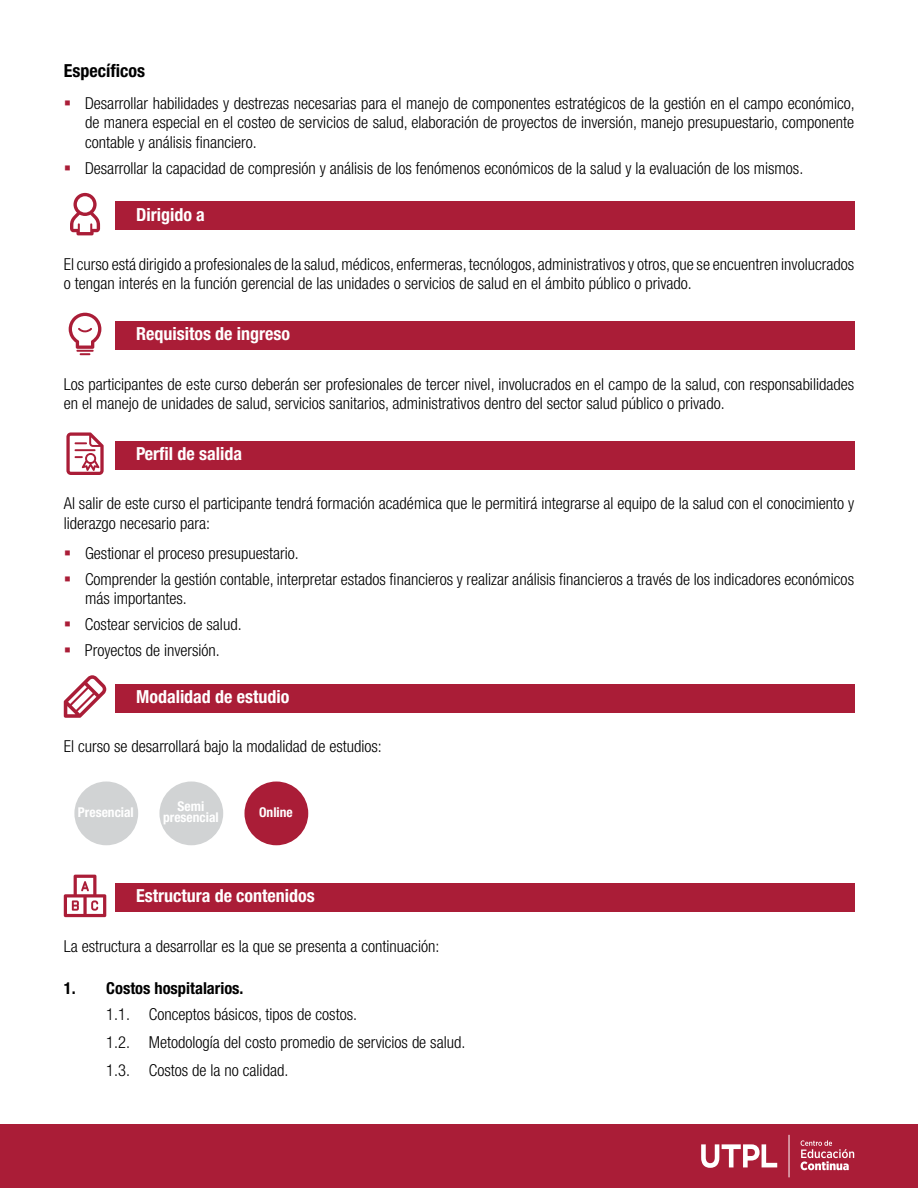
<style>
.page{position:relative;width:918px;height:1188px;background:#fff}
.page>*{position:absolute;margin:0;border:0;box-sizing:border-box;transform-origin:0 0}
.t1{font:700 condensed 18px "Helvetica Neue LT Std";color:#fff}
.t2{font:700 condensed 18px "Helvetica Neue LT Std";color:#000}
.t3{font:300 condensed 16.5px/19.5px "Helvetica Neue LT Std";color:#000}
.t4{font:700 condensed 16.5px "Helvetica Neue LT Std";color:#000}
.t5{font:700 condensed 13.5px/10.5px "Helvetica Neue LT Std";color:#fff;text-align:center}
</style>
<div class="page">
<div style="left:0;top:1124px;width:918px;height:64px;background:#aa1d37"></div>
<svg style="left:801px;top:1140px;width:53px;height:30px"></svg>
<svg style="left:701px;top:1144px;width:76px;height:24px"></svg>
<hr style="left:789px;top:1135px;width:1px;height:42px;background:#fff">
<svg style="left:70px;top:193px;width:30px;height:42px"></svg>
<div style="left:115px;top:201px;width:739px;height:29px;background:#aa1d37"></div>
<svg style="left:69px;top:313px;width:32px;height:42px"></svg>
<div style="left:115px;top:321px;width:739px;height:29px;background:#aa1d37"></div>
<svg style="left:66px;top:432px;width:38px;height:43px"></svg>
<div style="left:115px;top:441px;width:739px;height:29px;background:#aa1d37"></div>
<svg style="left:64px;top:675px;width:42px;height:43px"></svg>
<div style="left:115px;top:684px;width:739px;height:28px;background:#aa1d37"></div>
<div style="left:74px;top:782px;width:64px;height:63px;background:#d1d3d4;border-radius:50%"></div>
<div style="left:159px;top:782px;width:64px;height:63px;background:#d1d3d4;border-radius:50%"></div>
<div style="left:244px;top:782px;width:64px;height:63px;background:#aa1d37;border-radius:50%"></div>
<svg style="left:64px;top:875px;width:42px;height:42px"></svg>
<div style="left:115px;top:883px;width:739px;height:29px;background:#aa1d37"></div>
<p class="t2" style="left:64px;top:59px;width:83px">Específicos</p>
<p class="t3" style="left:85px;top:93px;width:771px;text-align:justify">Desarrollar habilidades y destrezas necesarias para el manejo de componentes estratégicos de la gestión en el campo económico, de manera especial en el costeo de servicios de salud, elaboración de proyectos de inversión, manejo presupuestario, componente contable y análisis financiero.</p>
<p class="t3" style="left:85px;top:158px;width:720px">Desarrollar la capacidad de compresión y análisis de los fenómenos económicos de la salud y la evaluación de los mismos.</p>
<p class="t1" style="left:136px;top:203px;width:70px">Dirigido a</p>
<p class="t3" style="left:64px;top:254px;width:792px">El curso está dirigido a profesionales de la salud, médicos, enfermeras, tecnólogos, administrativos y otros, que se encuentren involucrados o tengan interés en la función gerencial de las unidades o servicios de salud en el ámbito público o privado.</p>
<p class="t1" style="left:136px;top:323px;width:156px">Requisitos de ingreso</p>
<p class="t3" style="left:64px;top:374px;width:792px">Los participantes de este curso deberán ser profesionales de tercer nivel, involucrados en el campo de la salud, con responsabilidades en el manejo de unidades de salud, servicios sanitarios, administrativos dentro del sector salud público o privado.</p>
<p class="t1" style="left:136px;top:443px;width:108px">Perfil de salida</p>
<p class="t3" style="left:64px;top:494px;width:792px">Al salir de este curso el participante tendrá formación académica que le permitirá integrarse al equipo de la salud con el conocimiento y liderazgo necesario para:</p>
<p class="t3" style="left:85px;top:540px;width:771px;line-height:25.8px">Gestionar el proceso presupuestario.<br>Comprender la gestión contable, interpretar estados financieros y realizar análisis financieros a través de los indicadores económicos</p>
<p class="t3" style="left:85px;top:586px;width:158px;line-height:25.8px">más importantes.<br>Costear servicios de salud.<br>Proyectos de inversión.</p>
<p class="t1" style="left:136px;top:686px;width:155px">Modalidad de estudio</p>
<p class="t3" style="left:64px;top:736px;width:320px">El curso se desarrollará bajo la modalidad de estudios:</p>
<p class="t5" style="left:78px;top:806px;width:57px">Presencial</p>
<p class="t5" style="left:163px;top:801px;width:57px">Semi presencial</p>
<p class="t5" style="left:259px;top:806px;width:35px">Online</p>
<p class="t1" style="left:136px;top:885px;width:180px">Estructura de contenidos</p>
<p class="t3" style="left:64px;top:936px;width:377px">La estructura a desarrollar es la que se presenta a continuación:</p>
<p class="t4" style="left:64px;top:979px;width:181px">1. Costos hospitalarios.</p>
<p class="t3" style="left:106px;top:1000px;width:361px;line-height:28px">1.1. Conceptos básicos, tipos de costos.<br>1.2. Metodología del costo promedio de servicios de salud.<br>1.3. Costos de la no calidad.</p>
</div>
